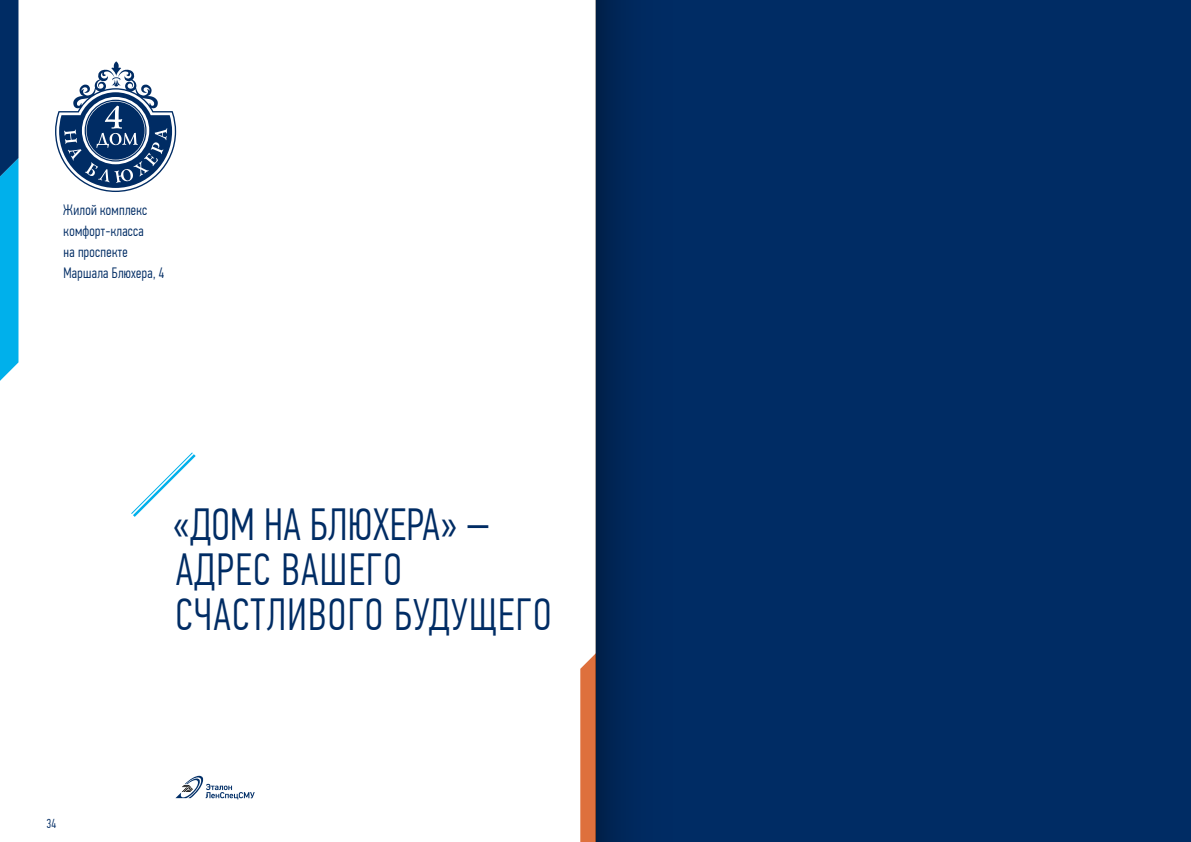
<style>
.page{position:relative;width:1191px;height:842px;background:#fff}
.page>*{position:absolute;margin:0;border:0;box-sizing:border-box;transform-origin:0 0}
.t1{font:300 45px/45px "PF Din Text Comp Pro";letter-spacing:.03em;color:#002c64}
.t2{font:300 15px/21px "PF Din Text Comp Pro";letter-spacing:.02em;color:#002c64}
.t3{font:300 13px "PF Din Text Comp Pro";color:#002c64}
</style>
<div class="page">
<svg style="left:175px;top:776px;width:80px;height:23px"></svg>
<svg style="left:0;top:0;width:18px;height:381px"></svg>
<svg style="left:55px;top:61px;width:121px;height:131px"></svg>
<svg style="left:580px;top:654px;width:15px;height:188px"></svg>
<svg style="left:131px;top:452px;width:65px;height:65px"></svg>
<div style="left:597px;top:0;width:594px;height:842px;background:#002c64"></div>
<div style="left:595px;top:0;width:85px;height:842px;background:linear-gradient(to right,#00224d,#002e69)"></div>
<p class="t2" style="left:63px;top:200px;width:103px">Жилой комплекс комфорт-класса<br>на проспекте<br>Маршала Блюхера, 4</p>
<p class="t3" style="left:46px;top:816px;width:11px">34</p>
<h1 class="t1" style="left:172px;top:502px;width:380px">«ДОМ НА БЛЮХЕРА» –<br>АДРЕС ВАШЕГО<br>СЧАСТЛИВОГО БУДУЩЕГО</h1>
</div>
